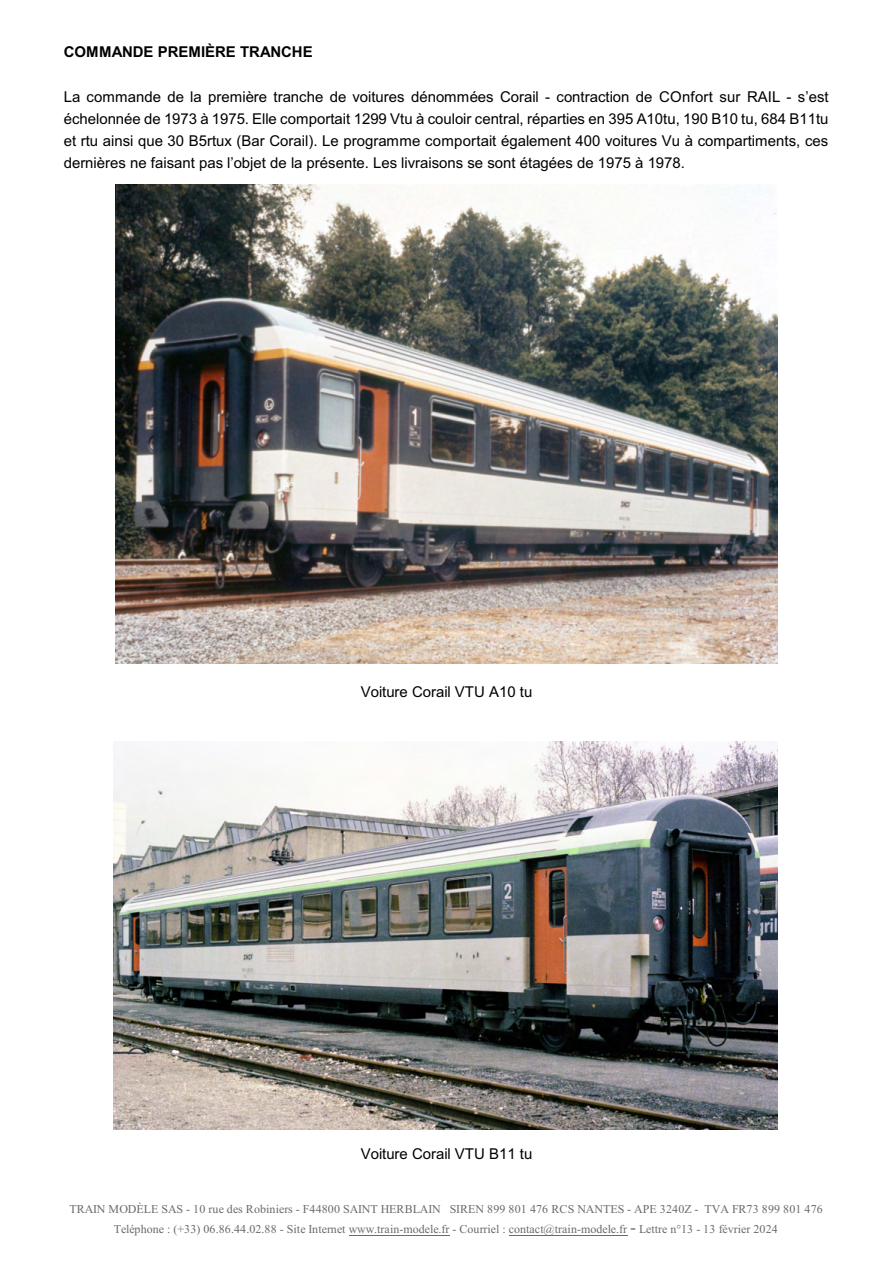
<style>
.page{position:relative;width:893px;height:1263px;background:#fff}
.page>*{position:absolute;margin:0;border:0;box-sizing:border-box;transform-origin:0 0}
.t1{font:15px/22.2px "Arial";color:#000;text-align:justify}
.t2{font:700 15px "Arial";color:#000}
.t3{font:12px/19.8px "Times New Roman";color:#6a6a6a;text-align:center}
.s1{font-size:18px}
</style>
<div class="page">
<img style="left:115px;top:185px;width:663px;height:478px">
<img style="left:113px;top:742px;width:665px;height:387px">
<hr style="left:349px;top:1235px;width:101px;height:1px;background:#6a6a6a">
<hr style="left:509px;top:1235px;width:119px;height:1px;background:#6a6a6a">
<p class="t2" style="left:64px;top:46px;width:250px">COMMANDE PREMIÈRE TRANCHE</p>
<p class="t1" style="left:64px;top:87px;width:766px">La commande de la première tranche de voitures dénommées Corail - contraction de COnfort sur RAIL - s’est échelonnée de 1973 à 1975. Elle comportait 1299 Vtu à couloir central, réparties en 395 A10tu, 190 B10 tu, 684 B11tu et rtu ainsi que 30 B5rtux (Bar Corail). Le programme comportait également 400 voitures Vu à compartiments, ces dernières ne faisant pas l’objet de la présente. Les livraisons se sont étagées de 1975 à 1978.</p>
<p class="t1" style="left:361px;top:682px;width:173px">Voiture Corail VTU A10 tu</p>
<p class="t1" style="left:361px;top:1144px;width:173px">Voiture Corail VTU B11 tu</p>
<p class="t3" style="left:69px;top:1200px;width:755px">TRAIN MODÈLE SAS - 10 rue des Robiniers - F44800 SAINT HERBLAIN SIREN 899 801 476 RCS NANTES - APE 3240Z - TVA FR73 899 801 476<br>Teléphone : (+33) 06.86.44.02.88 - Site Internet www.train-modele.fr - Courriel : contact@train-modele.fr <span class="s1">-</span> Lettre n°13 - 13 février 2024</p>
</div>
